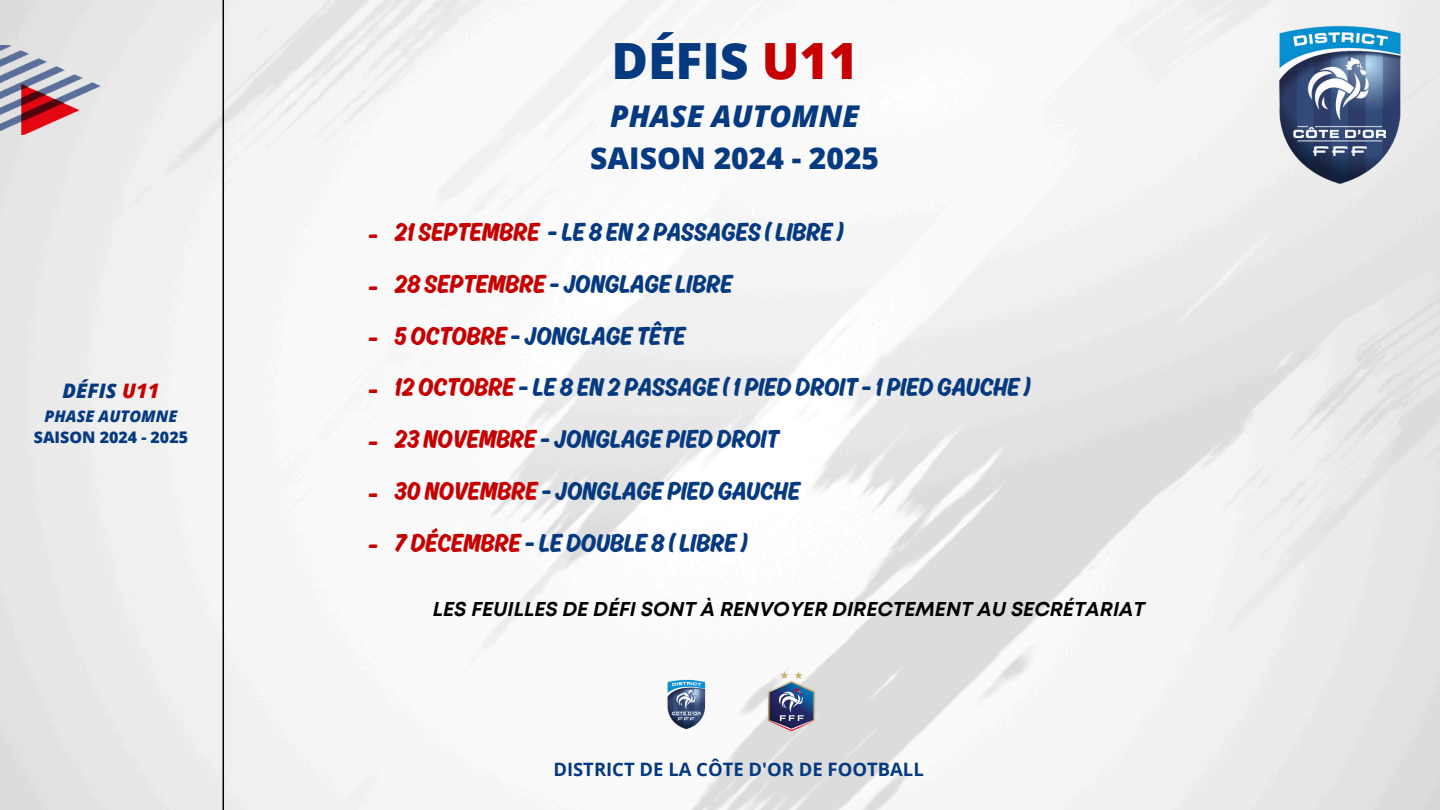
<style>
.page{position:relative;width:1440px;height:810px;background:#fff}
.page>*{position:absolute;margin:0;border:0;box-sizing:border-box;transform-origin:0 0}
.t1{font:800 50px "Open Sans";color:#063a80}
.t2{font:800 30px/42px "Open Sans";color:#063a80;text-align:center}
.t3{font:27px/51.8px "Ahkio";color:#063a80}
.t4{font:27px "Ahkio";color:#c60000}
.t5{font:italic 700 20px "Mont";color:#000}
.t6{font:italic 800 20px "Open Sans";color:#063a80}
.t7{font:700 18.5px "Open Sans";color:#063a80}
.t8{font:800 16px "Open Sans";color:#063a80}
.t9{font:italic 800 16px "Open Sans";color:#063a80}
.s1{color:#c60000}
.s2{font-style:italic}
</style>
<div class="page">
<img style="left:0;top:0;width:1440px;height:810px">
<img style="left:1259px;top:0;width:151px;height:221px">
<img style="left:0;top:46px;width:101px;height:88px">
<hr style="left:223px;top:0;width:1px;height:810px;background:#000">
<img style="left:753px;top:664px;width:76px;height:81px">
<img style="left:648px;top:664px;width:78px;height:79px">
<p class="t6" style="left:63px;top:377px;width:98px">DÉFIS <span class="s1">U11</span></p>
<p class="t9" style="left:45px;top:404px;width:134px">PHASE AUTOMNE</p>
<p class="t8" style="left:34px;top:426px;width:156px">SAISON 2024 - 2025</p>
<h3 class="t1" style="left:612px;top:26px;width:248px">DÉFIS <span class="s1">U11</span></h3>
<h3 class="t2" style="left:590px;top:94px;width:290px"><span class="s2">PHASE AUTOMNE<br></span>SAISON 2024 - 2025</h3>
<p class="t4" style="left:368px;top:218px;width:12px">-</p>
<p class="t4" style="left:368px;top:270px;width:12px">-</p>
<p class="t4" style="left:368px;top:322px;width:12px">-</p>
<p class="t4" style="left:368px;top:374px;width:12px">-</p>
<p class="t4" style="left:368px;top:425px;width:12px">-</p>
<p class="t4" style="left:368px;top:477px;width:12px">-</p>
<h1 class="t4" style="left:368px;top:529px;width:12px">-</h1>
<p class="t3" style="left:395px;top:205px;width:638px"><span class="s1">21 SEPTEMBRE</span> - LE 8 EN 2 PASSAGES ( LIBRE )<br><span class="s1">28 SEPTEMBRE</span> - JONGLAGE LIBRE<br><span class="s1">5 OCTOBRE</span> - JONGLAGE TÊTE<br><span class="s1">12 OCTOBRE</span> - LE 8 EN 2 PASSAGE ( 1 PIED DROIT -1 PIED GAUCHE )<br><span class="s1">23 NOVEMBRE</span> - JONGLAGE PIED DROIT<br><span class="s1">30 NOVEMBRE</span> - JONGLAGE PIED GAUCHE<br><span class="s1">7 DÉCEMBRE</span> - LE DOUBLE 8 ( LIBRE )</p>
<p class="t5" style="left:433px;top:602px;width:714px">LES FEUILLES DE DÉFI SONT À RENVOYER DIRECTEMENT AU SECRÉTARIAT</p>
<h3 class="t7" style="left:553px;top:756px;width:372px">DISTRICT DE LA CÔTE D'OR DE FOOTBALL</h3>
</div>
